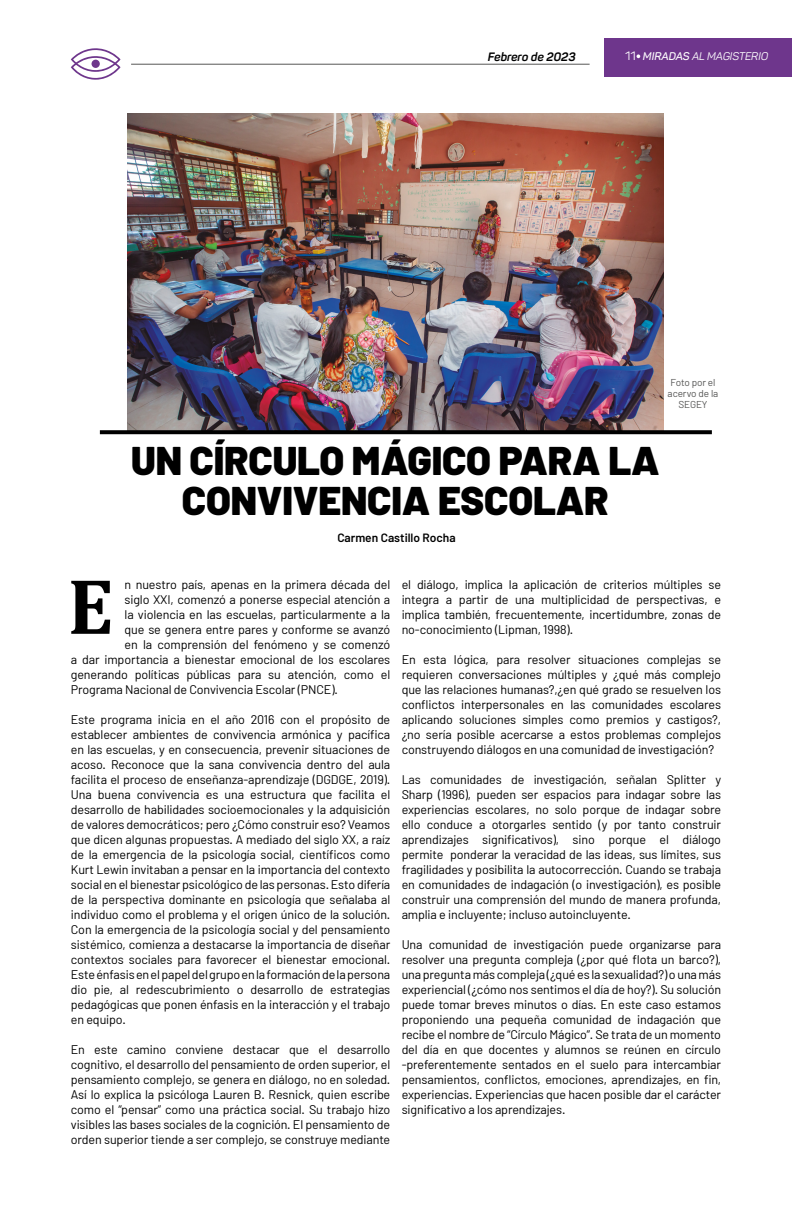
<style>
.page{position:relative;width:792px;height:1224px;background:#fff}
.page>*{position:absolute;margin:0;border:0;box-sizing:border-box;transform-origin:0 0}
.t1{font:700 79.5px "Cambria";color:#000}
.t2{font:900 40px/40px "Barlow";letter-spacing:-.005em;color:#000;text-align:center}
.t3{font:12.5px/15px "Barlow";letter-spacing:-.01em;color:#000;text-align:justify}
.t4{font:600 12px "Barlow";color:#000}
.t5{font:italic 700 12px "Panton";color:#000}
.t6{font:italic 11px "Panton";color:#fff}
.t7{font:10px/11px "Barlow";letter-spacing:-.01em;color:#575756;text-align:center}
.s1{font-style:normal;font-size:12px}
.s2{font-weight:600}
</style>
<div class="page">
<hr style="left:131px;top:64px;width:459px;height:1px;background:#575756">
<div style="left:604px;top:39px;width:188px;height:38px;background:#6e368c"></div>
<svg style="left:637px;top:54px;width:3px;height:4px"></svg>
<svg style="left:71px;top:48px;width:50px;height:32px"></svg>
<div style="left:92px;top:60px;width:8px;height:8px;background:#6e368c;border-radius:50%"></div>
<img style="left:127px;top:113px;width:537px;height:317px">
<svg style="left:100px;top:430px;width:612px;height:4px;background:#060606"></svg>
<p class="t5" style="left:488px;top:49px;width:89px">Febrero de 2023</p>
<p class="t6" style="left:625px;top:50px;width:145px"><span class="s1">11</span> <span class="s2">MIRADAS</span> AL MAGISTERIO</p>
<p class="t7" style="left:668px;top:376px;width:52px">Foto por el acervo de la<br>SEGEY</p>
<h2 class="t2" style="left:131px;top:441px;width:530px">UN CÍRCULO MÁGICO PARA LA<br>CONVIVENCIA ESCOLAR</h2>
<p class="t4" style="left:337px;top:531px;width:120px">Carmen Castillo Rocha</p>
<p class="t3" style="left:125px;top:576px;width:267px">n nuestro país, apenas en la primera década del</p>
<p class="t3" style="left:125px;top:591px;width:267px">siglo XXI, comenzó a ponerse especial atención a</p>
<p class="t3" style="left:125px;top:606px;width:267px">la violencia en las escuelas, particularmente a la</p>
<p class="t3" style="left:125px;top:621px;width:267px">que se genera entre pares y conforme se avanzó</p>
<p class="t3" style="left:125px;top:636px;width:267px">en la comprensión del fenómeno y se comenzó</p>
<p class="t3" style="left:71px;top:651px;width:321px">a dar importancia a bienestar emocional de los escolares</p>
<p class="t3" style="left:71px;top:666px;width:321px">generando políticas públicas para su atención, como el</p>
<p class="t3" style="left:71px;top:681px;width:269px">Programa Nacional de Convivencia Escolar (PNCE).</p>
<p class="t3" style="left:71px;top:711px;width:321px">Este programa inicia en el año 2016 con el propósito de establecer ambientes de convivencia armónica y pacífica en las escuelas, y en consecuencia, prevenir situaciones de acoso. Reconoce que la sana convivencia dentro del aula facilita el proceso de enseñanza-aprendizaje (DGDGE, 2019).<br>Una buena convivencia es una estructura que facilita el desarrollo de habilidades socioemocionales y la adquisición de valores democráticos; pero ¿Cómo construir eso? Veamos que dicen algunas propuestas. A mediado del siglo XX, a raíz de la emergencia de la psicología social, científicos como Kurt Lewin invitaban a pensar en la importancia del contexto social en el bienestar psicológico de las personas. Esto difería de la perspectiva dominante en psicología que señalaba al individuo como el problema y el origen único de la solución.<br>Con la emergencia de la psicología social y del pensamiento sistémico, comienza a destacarse la importancia de diseñar contextos sociales para favorecer el bienestar emocional.<br>Este énfasis en el papel del grupo en la formación de la persona dio pie, al redescubrimiento o desarrollo de estrategias pedagógicas que ponen énfasis en la interacción y el trabajo en equipo.</p>
<p class="t3" style="left:71px;top:1041px;width:321px">En este camino conviene destacar que el desarrollo cognitivo, el desarrollo del pensamiento de orden superior, el pensamiento complejo, se genera en diálogo, no en soledad.<br>Así lo explica la psicóloga Lauren B. Resnick, quien escribe como el “pensar” como una práctica social. Su trabajo hizo visibles las bases sociales de la cognición. El pensamiento de orden superior tiende a ser complejo, se construye mediante</p>
<h1 class="t1" style="left:68px;top:551px;width:47px">E</h1>
<p class="t3" style="left:402px;top:577px;width:321px">el diálogo, implica la aplicación de criterios múltiples se integra a partir de una multiplicidad de perspectivas, e implica también, frecuentemente, incertidumbre, zonas de no-conocimiento (Lipman, 1998).</p>
<p class="t3" style="left:402px;top:652px;width:321px">En esta lógica, para resolver situaciones complejas se requieren conversaciones múltiples y ¿qué más complejo que las relaciones humanas?,¿en qué grado se resuelven los conflictos interpersonales en las comunidades escolares aplicando soluciones simples como premios y castigos?, ¿no sería posible acercarse a estos problemas complejos construyendo diálogos en una comunidad de investigación?</p>
<p class="t3" style="left:402px;top:772px;width:321px">Las comunidades de investigación, señalan Splitter y Sharp (1996), pueden ser espacios para indagar sobre las experiencias escolares, no solo porque de indagar sobre ello conduce a otorgarles sentido (y por tanto construir aprendizajes significativos), sino porque el diálogo permite ponderar la veracidad de las ideas, sus límites, sus fragilidades y posibilita la autocorrección. Cuando se trabaja en comunidades de indagación (o investigación), es posible construir una comprensión del mundo de manera profunda, amplia e incluyente; incluso autoincluyente.</p>
<p class="t3" style="left:402px;top:937px;width:321px">Una comunidad de investigación puede organizarse para resolver una pregunta compleja (¿por qué flota un barco?), una pregunta más compleja (¿qué es la sexualidad?) o una más experiencial (¿cómo nos sentimos el día de hoy?). Su solución puede tomar breves minutos o días. En este caso estamos proponiendo una pequeña comunidad de indagación que recibe el nombre de “Círculo Mágico”. Se trata de un momento del día en que docentes y alumnos se reúnen en círculo -preferentemente sentados en el suelo para intercambiar pensamientos, conflictos, emociones, aprendizajes, en fin, experiencias. Experiencias que hacen posible dar el carácter significativo a los aprendizajes.</p>
</div>
